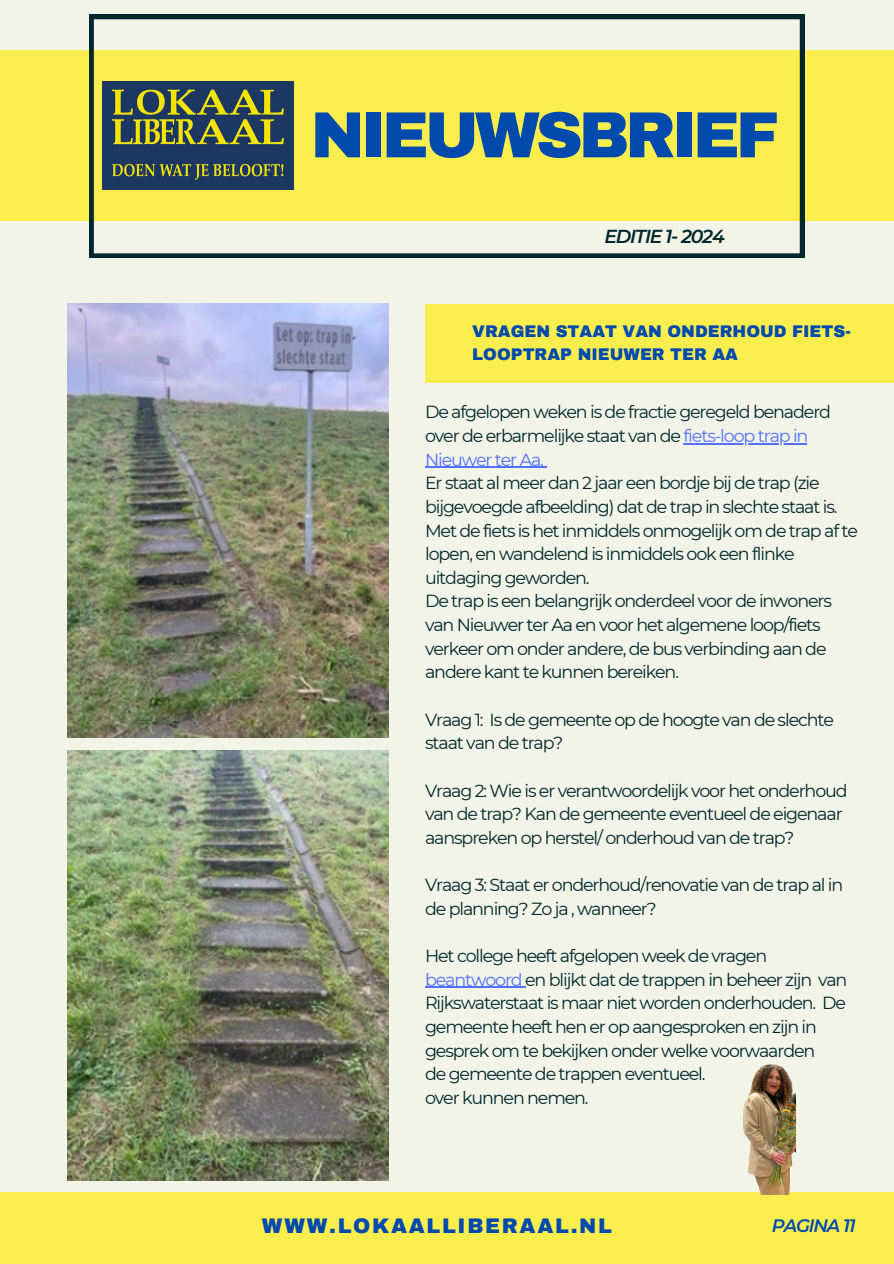
<style>
.page{position:relative;width:894px;height:1264px;background:#fff}
.page>*{position:absolute;margin:0;border:0;box-sizing:border-box;transform-origin:0 0}
.t1{font:900 65.1px "Archivo";letter-spacing:-.065em;color:#004aad}
.t2{font:900 20.7px "Archivo";letter-spacing:.085em;color:#004aad}
.t3{font:italic 600 18.75px "Montserrat";letter-spacing:-.065em;color:#00272b}
.t4{font:italic 600 18px "Montserrat";letter-spacing:-.065em;color:#004aad}
.t5{font:17.55px/23.7px "Montserrat";letter-spacing:-.065em;color:#00272b}
.t6{font:900 16.5px/22.5px "Archivo";color:#004aad}
.s1{color:#5271ff}
</style>
<div class="page">
<div style="left:0;top:0;width:893px;height:1263px;background:#f2f4e8"></div>
<div style="left:0;top:50px;width:893px;height:171px;background:#faee4f"></div>
<svg style="left:89px;top:15px;width:715px;height:243px"></svg>
<div style="left:425px;top:304px;width:468px;height:79px;background:#faee4f"></div>
<img style="left:102px;top:82px;width:192px;height:108px">
<div style="left:0;top:1192px;width:893px;height:71px;background:#faee4f"></div>
<img style="left:67px;top:304px;width:321px;height:433px">
<img style="left:67px;top:750px;width:321px;height:430px">
<hr style="left:683px;top:443px;width:124px;height:1px;background:#5271ff">
<hr style="left:425px;top:467px;width:117px;height:1px;background:#5271ff">
<hr style="left:425px;top:986px;width:100px;height:1px;background:#5271ff">
<img style="left:742px;top:1064px;width:53px;height:130px">
<h1 class="t1" style="left:310px;top:100px;width:470px">NIEUWSBRIEF</h1>
<p class="t3" style="left:604px;top:225px;width:122px">EDITIE 1- 2024</p>
<p class="t6" style="left:472px;top:320px;width:380px">VRAGEN STAAT VAN ONDERHOUD FIETS-<br>LOOPTRAP NIEUWER TER AA</p>
<p class="t5" style="left:425px;top:400px;width:407px">De afgelopen weken is de fractie geregeld benaderd over de erbarmelijke staat van de <span class="s1">fiets-loop trap in<br>Nieuwer ter Aa.</span></p>
<p class="t5" style="left:425px;top:471px;width:434px">Er staat al meer dan 2jaar een bordje bij de trap (zie bijgevoegde afbeelding) dat de trap in slechte staat is.<br>Met de fiets is het inmiddels onmogelijk om de trap af te lopen, en wandelend is inmiddels ook een flinke uitdaging geworden.<br>De trap is een belangrijk onderdeel voor de inwoners van Nieuwer ter Aa en voor het algemene loop/fiets verkeer om onder andere, de bus verbinding aan de andere kant te kunnen bereiken.</p>
<p class="t5" style="left:425px;top:707px;width:410px">Vraag 1: Is de gemeente op de hoogte van de slechte staat van de trap?</p>
<p class="t5" style="left:425px;top:778px;width:424px">Vraag 2: Wie is er verantwoordelijk voor het onderhoud van de trap? Kan de gemeente eventueel de eigenaar aanspreken op herstel/ onderhoud van de trap?</p>
<p class="t5" style="left:425px;top:873px;width:419px">Vraag 3: Staat er onderhoud/renovatie van de trap al in de planning? Zoja , wanneer?</p>
<p class="t5" style="left:425px;top:943px;width:423px">Het college heeft afgelopen week de vragen <span class="s1">beantwoord</span> en blijkt dat de trappen in beheer zijn van Rijkswaterstaat is maar niet worden onderhouden. De gemeente heeft hen er op aangesproken en zijn in gesprek om te bekijken onder welke voorwaarden<br>de gemeente de trappen eventueel.<br>over kunnen nemen.</p>
<p class="t2" style="left:262px;top:1214px;width:351px">WWW.LOKAALLIBERAAL.NL</p>
<p class="t4" style="left:771px;top:1214px;width:85px">PAGINA 11</p>
</div>
